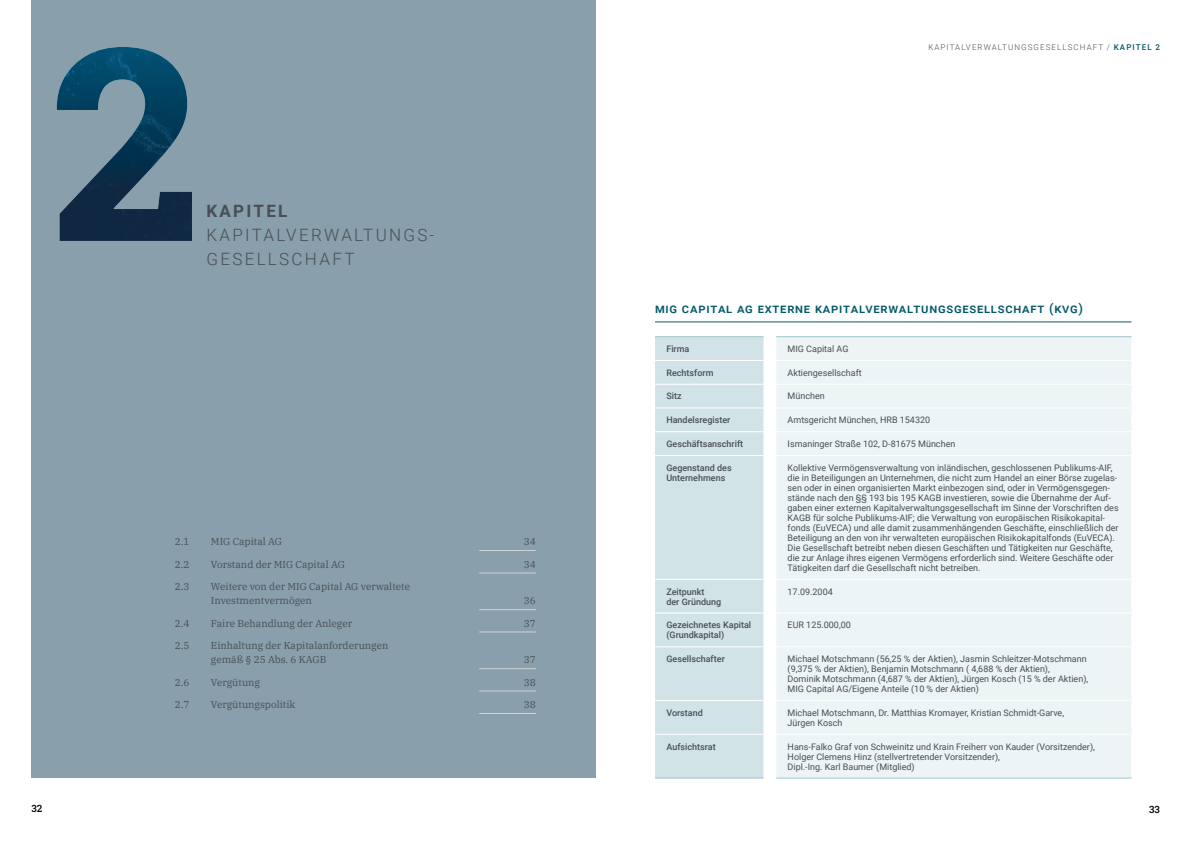
<style>
.page{position:relative;width:1191px;height:842px;background:#fff}
.page>*{position:absolute;margin:0;border:0;box-sizing:border-box;transform-origin:0 0}
.t1{font:300 17px/24px "Roboto";letter-spacing:.135em;color:#484f55}
.t2{font:700 17px "Roboto";letter-spacing:.135em;color:#484f55}
.t3{font:500 13px "Roboto";letter-spacing:.07em;color:#005868}
.t4{font:10px/14px "IBM Plex Serif";color:#484f55}
.t5{font:10px "Roboto Slab";color:#000}
.t6{font:9px/10px "Roboto";color:#484f55}
.t7{font:500 9px/10px "Roboto";color:#484f55}
.t8{font:300 8px "Roboto";letter-spacing:.135em;color:#484f55}
.s1{font-weight:500;color:#005868}
.s2{font-family:"Roboto Slab";font-weight:400;color:#005868}
</style>
<div class="page">
<div style="left:31px;top:0;width:564px;height:778px;background:#899fab"></div>
<img style="left:57px;top:47px;width:135px;height:194px">
<hr style="left:479px;top:550px;width:57px;height:1px;background:#d1d0d8">
<hr style="left:479px;top:573px;width:57px;height:1px;background:#d1d0d8">
<hr style="left:479px;top:609px;width:57px;height:1px;background:#d1d0d8">
<hr style="left:479px;top:632px;width:57px;height:1px;background:#d1d0d8">
<hr style="left:479px;top:668px;width:57px;height:1px;background:#d1d0d8">
<hr style="left:479px;top:691px;width:57px;height:1px;background:#d1d0d8">
<hr style="left:479px;top:713px;width:57px;height:1px;background:#d1d0d8">
<hr style="left:655px;top:322px;width:476px;height:1px;background:#005868">
<div style="left:655px;top:337px;width:108px;height:441px;background:#d2e3e7"></div>
<div style="left:776px;top:337px;width:355px;height:441px;background:#edf4f6"></div>
<hr style="left:655px;top:360px;width:108px;height:1px;background:#fff">
<hr style="left:655px;top:384px;width:108px;height:1px;background:#fff">
<hr style="left:655px;top:408px;width:108px;height:1px;background:#fff">
<hr style="left:655px;top:431px;width:108px;height:1px;background:#fff">
<hr style="left:655px;top:455px;width:108px;height:1px;background:#fff">
<hr style="left:655px;top:579px;width:108px;height:1px;background:#fff">
<hr style="left:655px;top:613px;width:108px;height:1px;background:#fff">
<hr style="left:655px;top:646px;width:108px;height:1px;background:#fff">
<hr style="left:655px;top:700px;width:108px;height:1px;background:#fff">
<hr style="left:655px;top:734px;width:108px;height:1px;background:#fff">
<hr style="left:776px;top:360px;width:355px;height:1px;background:#fff">
<hr style="left:776px;top:384px;width:355px;height:1px;background:#fff">
<hr style="left:776px;top:408px;width:355px;height:1px;background:#fff">
<hr style="left:776px;top:431px;width:355px;height:1px;background:#fff">
<hr style="left:776px;top:455px;width:355px;height:1px;background:#fff">
<hr style="left:776px;top:579px;width:355px;height:1px;background:#fff">
<hr style="left:776px;top:613px;width:355px;height:1px;background:#fff">
<hr style="left:776px;top:646px;width:355px;height:1px;background:#fff">
<hr style="left:776px;top:700px;width:355px;height:1px;background:#fff">
<hr style="left:776px;top:734px;width:355px;height:1px;background:#fff">
<hr style="left:655px;top:336px;width:108px;height:1px;background:#a0c7ce">
<hr style="left:776px;top:336px;width:355px;height:1px;background:#a0c7ce">
<hr style="left:655px;top:778px;width:108px;height:1px;background:#a0c7ce">
<hr style="left:776px;top:778px;width:355px;height:1px;background:#a0c7ce">
<p class="t5" style="left:31px;top:802px;width:12px">32</p>
<h1 class="t2" style="left:206px;top:199px;width:82px">KAPITEL</h1>
<h1 class="t1" style="left:206px;top:222px;width:229px">KAPITALVERWALTUNGS-<br>GESELLSCHAFT</h1>
<p class="t4" style="left:175px;top:534px;width:16px">2.1</p>
<p class="t4" style="left:211px;top:534px;width:72px">MIG Capital AG</p>
<p class="t4" style="left:524px;top:534px;width:13px">34</p>
<p class="t4" style="left:175px;top:556px;width:16px">2.2</p>
<p class="t4" style="left:211px;top:556px;width:135px">Vorstand der MIG Capital AG</p>
<p class="t4" style="left:524px;top:556px;width:13px">34</p>
<p class="t4" style="left:175px;top:579px;width:16px">2.3</p>
<p class="t4" style="left:211px;top:579px;width:201px">Weitere von der MIG Capital AG verwaltete<br>Investmentvermögen</p>
<p class="t4" style="left:524px;top:593px;width:13px">36</p>
<p class="t4" style="left:175px;top:615px;width:16px">2.4</p>
<p class="t4" style="left:211px;top:615px;width:143px">Faire Behandlung der Anleger</p>
<p class="t4" style="left:524px;top:615px;width:13px">37</p>
<p class="t4" style="left:175px;top:638px;width:16px">2.5</p>
<p class="t4" style="left:211px;top:638px;width:179px">Einhaltung der Kapitalanforderungen gemäß § 25 Abs. 6 KAGB</p>
<p class="t4" style="left:524px;top:652px;width:13px">37</p>
<p class="t4" style="left:175px;top:674px;width:16px">2.6</p>
<p class="t4" style="left:211px;top:674px;width:51px">Vergütung</p>
<p class="t4" style="left:524px;top:674px;width:13px">38</p>
<p class="t4" style="left:175px;top:697px;width:16px">2.7</p>
<p class="t4" style="left:211px;top:697px;width:86px">Vergütungspolitik</p>
<p class="t4" style="left:524px;top:697px;width:13px">38</p>
<p class="t8" style="left:928px;top:42px;width:233px">KAPITALVERWALTUNGSGESELLSCHAFT / <span class="s1">KAPITEL</span> <span class="s2">2</span></p>
<h2 class="t3" style="left:655px;top:299px;width:430px">mig capital ag externe kapitalverwaltungsgesellschaft (kvg)</h2>
<p class="t7" style="left:666px;top:343px;width:25px">Firma</p>
<p class="t6" style="left:787px;top:343px;width:62px">MIG Capital AG</p>
<p class="t7" style="left:666px;top:367px;width:49px">Rechtsform</p>
<p class="t6" style="left:787px;top:367px;width:76px">Aktiengesellschaft</p>
<p class="t7" style="left:666px;top:391px;width:17px">Sitz</p>
<p class="t6" style="left:787px;top:391px;width:39px">München</p>
<p class="t7" style="left:666px;top:415px;width:66px">Handelsregister</p>
<p class="t6" style="left:787px;top:415px;width:144px">Amtsgericht München, HRB 154320</p>
<p class="t7" style="left:666px;top:438px;width:78px">Geschäftsanschrift</p>
<p class="t6" style="left:787px;top:438px;width:169px">Ismaninger Straße 102, D-81675 München</p>
<p class="t7" style="left:666px;top:462px;width:67px">Gegenstand des<br>Unternehmens</p>
<p class="t6" style="left:787px;top:462px;width:332px">Kollektive Vermögensverwaltung von inländischen, geschlossenen Publikums-AIF, die in Beteiligungen an Unternehmen, die nicht zum Handel an einer Börse zugelas&shy;sen oder in einen organisierten Markt einbezogen sind, oder in Vermögensgegen&shy;stände nach den §§ 193 bis 195 KAGB investieren, sowie die Übernahme der Auf&shy;gaben einer externen Kapitalverwaltungsgesellschaft im Sinne der Vorschriften des KAGB für solche Publikums-AIF; die Verwaltung von europäischen Risikokapital&shy;fonds (EuVECA) und alle damit zusammenhängenden Geschäfte, einschließlich der Beteiligung an den von ihr verwalteten europäischen Risikokapitalfonds (EuVECA).<br>Die Gesellschaft betreibt neben diesen Geschäften und Tätigkeiten nur Geschäfte, die zur Anlage ihres eigenen Vermögens erforderlich sind. Weitere Geschäfte oder Tätigkeiten darf die Gesellschaft nicht betreiben.</p>
<p class="t7" style="left:666px;top:586px;width:56px">Zeitpunkt<br>der Gründung</p>
<p class="t6" style="left:787px;top:586px;width:47px">17.09.2004</p>
<p class="t7" style="left:666px;top:620px;width:86px">Gezeichnetes Kapital (Grundkapital)</p>
<p class="t6" style="left:787px;top:620px;width:65px">EUR 125.000,00</p>
<p class="t7" style="left:666px;top:653px;width:60px">Gesellschafter</p>
<p class="t6" style="left:787px;top:653px;width:302px">Michael Motschmann (56,25 % der Aktien), Jasmin Schleitzer-Motschmann (9,375 % der Aktien), Benjamin Motschmann ( 4,688 % der Aktien),<br>Dominik Motschmann (4,687 % der Aktien), Jürgen Kosch (15 % der Aktien), MIG Capital AG/Eigene Anteile (10 % der Aktien)</p>
<p class="t7" style="left:666px;top:707px;width:38px">Vorstand</p>
<p class="t6" style="left:787px;top:707px;width:278px">Michael Motschmann, Dr. Matthias Kromayer, Kristian Schmidt-Garve,<br>Jürgen Kosch</p>
<p class="t7" style="left:666px;top:741px;width:51px">Aufsichtsrat</p>
<p class="t6" style="left:787px;top:741px;width:309px">Hans-Falko Graf von Schweinitz und Krain Freiherr von Kauder (Vorsitzender),<br>Holger Clemens Hinz (stellvertretender Vorsitzender),<br>Dipl.-Ing. Karl Baumer (Mitglied)</p>
<p class="t5" style="left:1149px;top:803px;width:12px">33</p>
</div>
